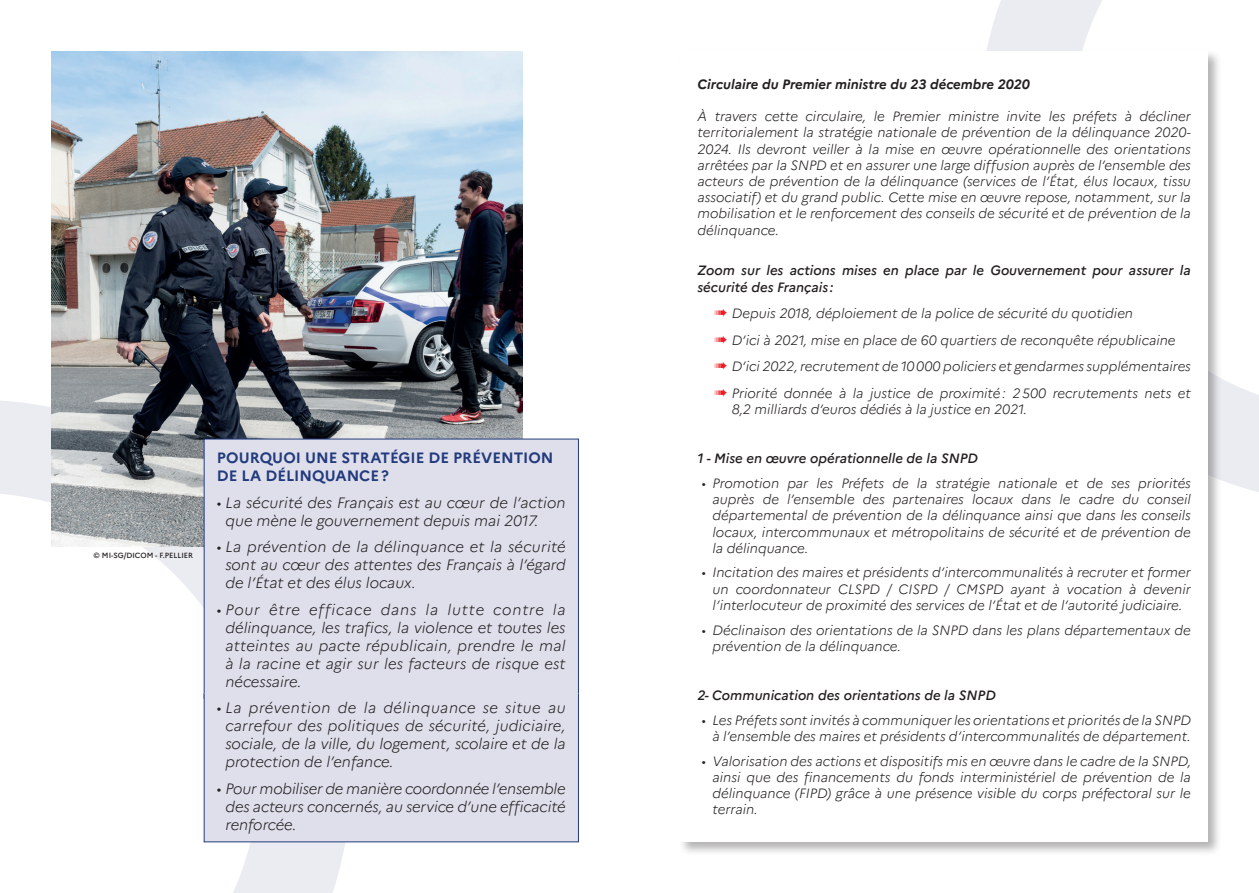
<style>
.page{position:relative;width:1259px;height:893px;background:#fff}
.page>*{position:absolute;margin:0;border:0;box-sizing:border-box;transform-origin:0 0}
.t1{font:italic 300 15px/18px "Marianne";color:#231f20;text-align:justify}
.t2{font:700 15px/18px "Marianne";color:#233b7d}
.t3{font:italic 300 13.5px/16.2px "Marianne";color:#231f20;text-align:justify}
.t4{font:italic 500 13.5px/16.2px "Marianne";color:#231f20}
.t5{font:italic 700 13.5px "Marianne";color:#231f20}
.t6{font:500 7.5px "Marianne";color:#231f20}
.s1{font-style:normal}
.s2{color:#ee1d23}
</style>
<div class="page">
<svg style="left:0;top:401px;width:351px;height:492px"></svg>
<svg style="left:987px;top:0;width:272px;height:492px"></svg>
<div style="left:678px;top:49px;width:544px;height:807px;background:#231f20;opacity:.34"></div>
<div style="left:680px;top:51px;width:528px;height:791px;background:#fff"></div>
<img style="left:51px;top:51px;width:471px;height:495px">
<div style="left:204px;top:439px;width:374px;height:260px;background:#dfdfeb"></div>
<div style="left:204px;top:693px;width:374px;height:149px;background:#dfdfeb"></div>
<p class="t6" style="left:94px;top:551px;width:101px">© MI-SG/DICOM - F.PELLIER</p>
<p class="t2" style="left:217px;top:449px;width:338px">POURQUOI UNE STRATÉGIE DE PRÉVENTION<br>DE LA DÉLINQUANCE?</p>
<p class="t1" style="left:225px;top:493px;width:342px;text-indent:-9px"><span class="s1">•</span> La sécurité des Français est au cœur de l’action que mène le gouvernement depuis mai 2017.</p>
<p class="t1" style="left:225px;top:538px;width:342px;text-indent:-9px">• La prévention de la délinquance et la sécurité sont au cœur des attentes des Français à l’égard de l’État et des élus locaux.</p>
<p class="t1" style="left:225px;top:600px;width:342px;text-indent:-9px">• Pour être efficace dans la lutte contre la délinquance, les trafics, la violence et toutes les atteintes au pacte républicain, prendre le mal à la racine et agir sur les facteurs de risque est nécessaire.</p>
<p class="t1" style="left:225px;top:699px;width:342px;text-indent:-9px">• La prévention de la délinquance se situe au carrefour des politiques de sécurité, judiciaire, sociale, de la ville, du logement, scolaire et de la protection de l’enfance.</p>
<p class="t1" style="left:225px;top:779px;width:342px;text-indent:-9px">• Pour mobiliser de manière coordonnée l’ensemble des acteurs concernés, au service d’une efficacité renforcée.</p>
<p class="t5" style="left:697px;top:76px;width:334px">Circulaire du Premier ministre du 23 décembre 2020</p>
<p class="t3" style="left:697px;top:108px;width:495px">À travers cette circulaire, le Premier ministre invite les préfets à décliner territorialement la stratégie nationale de prévention de la délinquance 2020- 2024. Ils devront veiller à la mise en œuvre opérationnelle des orientations arrêtées par la SNPD et en assurer une large diffusion auprès de l’ensemble des acteurs de prévention de la délinquance (services de l’État, élus locaux, tissu associatif) et du grand public. Cette mise en œuvre repose, notamment, sur la mobilisation et le renforcement des conseils de sécurité et de prévention de la délinquance.</p>
<p class="t4" style="left:697px;top:262px;width:495px">Zoom sur les actions mises en place par le Gouvernement pour assurer la sécurité des Français :</p>
<p class="t3" style="left:714px;top:300px;width:478px;line-height:26.5px;text-align:left"><span class="s2">➠</span> Depuis 2018, déploiement de la police de sécurité du quotidien<br><span class="s2">➠</span> D’ici à 2021, mise en place de 60 quartiers de reconquête républicaine <span class="s2">➠</span> D’ici 2022, recrutement de 10000 policiers et gendarmes supplémentaires <span class="s2">➠</span> Priorité donnée à la justice de proximité: 2500 recrutements nets et</p>
<p class="t3" style="left:732px;top:401px;width:297px">8,2 milliards d’euros dédiés à la justice en 2021.</p>
<p class="t4" style="left:697px;top:450px;width:282px">1 - Mise en œuvre opérationnelle de la SNPD</p>
<p class="t3" style="left:712px;top:475px;width:480px;text-indent:-11px">• Promotion par les Préfets de la stratégie nationale et de ses priorités auprès de l’ensemble des partenaires locaux dans le cadre du conseil départemental de prévention de la délinquance ainsi que dans les conseils locaux, intercommunaux et métropolitains de sécurité et de prévention de la délinquance.</p>
<p class="t3" style="left:712px;top:564px;width:480px;text-indent:-11px">• Incitation des maires et présidents d’intercommunalités à recruter et former un coordonnateur CLSPD / CISPD / CMSPD ayant à vocation à devenir l’interlocuteur de proximité des services de l’État et de l’autorité judiciaire.</p>
<p class="t3" style="left:712px;top:622px;width:480px;text-indent:-11px">• Déclinaison des orientations de la SNPD dans les plans départementaux de prévention de la délinquance.</p>
<p class="t4" style="left:697px;top:687px;width:300px">2- Communication des orientations de la SNPD</p>
<p class="t3" style="left:702px;top:712px;width:491px;text-align:right">• Les Préfets sont invités à communiquer les orientations et priorités de la SNPD à l’ensemble des maires et présidents d’intercommunalités de département.</p>
<p class="t3" style="left:712px;top:753px;width:480px;text-indent:-11px">• Valorisation des actions et dispositifs mis en œuvre dans le cadre de la SNPD, ainsi que des financements du fonds interministériel de prévention de la délinquance (FIPD) grâce à une présence visible du corps préfectoral sur le terrain.</p>
</div>
